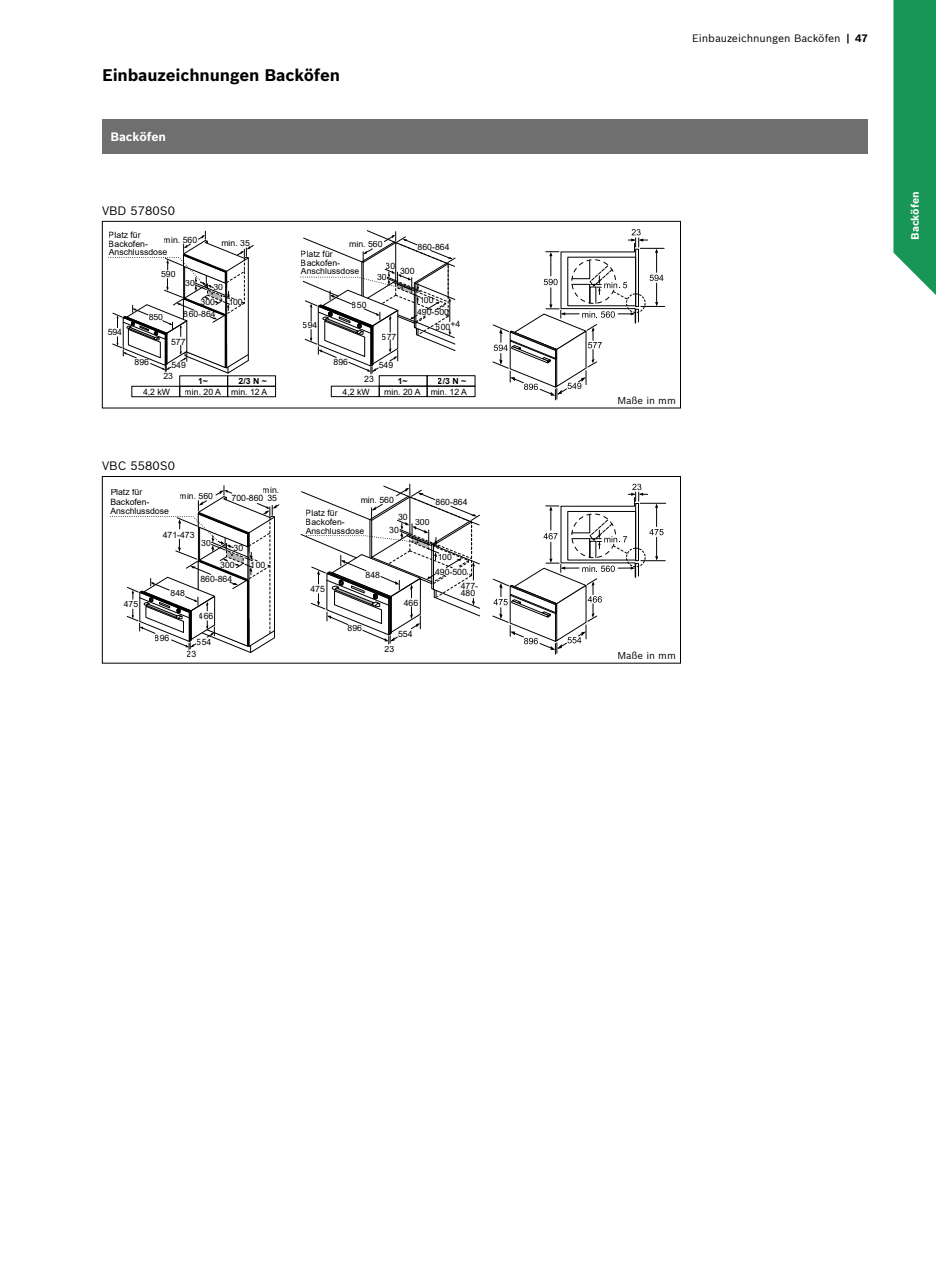
<style>
.page{position:relative;width:936px;height:1263px;background:#fff}
.page>*{position:absolute;margin:0;border:0;box-sizing:border-box;transform-origin:0 0}
.t1{font:700 16.5px "Bosch Sans";letter-spacing:-.01em;color:#000}
.t2{font:12px "Bosch Sans";color:#000}
.t3{font:700 12px "Bosch Sans";color:#fff}
.t4{font:10.5px "Bosch Sans";color:#000}
.t5{font:700 10.5px "Bosch Sans";color:#fff}
.t6{font:9.75px "Bosch Sans";color:#000}
.t7{font:8.7px/8.7px "Arial";color:#000}
.t8{font:700 8.7px "Arial";color:#000}
.s1{font-weight:700}
</style>
<div class="page">
<div style="left:102px;top:119px;width:765px;height:34px;background:#706f6f"></div>
<svg style="left:893px;top:0;width:42px;height:294px;background:#2fa067"></svg>
<svg style="left:300px;top:230px;width:156px;height:144px"></svg>
<div style="left:379px;top:375px;width:48px;height:11px;border:1px solid #000"></div>
<div style="left:427px;top:375px;width:48px;height:11px;border:1px solid #000"></div>
<div style="left:331px;top:386px;width:48px;height:11px;border:1px solid #000"></div>
<div style="left:379px;top:386px;width:48px;height:11px;border:1px solid #000"></div>
<div style="left:427px;top:386px;width:48px;height:11px;border:1px solid #000"></div>
<svg style="left:109px;top:486px;width:171px;height:167px"></svg>
<svg style="left:300px;top:484px;width:180px;height:160px"></svg>
<svg style="left:492px;top:229px;width:174px;height:172px"></svg>
<svg style="left:492px;top:484px;width:175px;height:171px"></svg>
<svg style="left:108px;top:231px;width:146px;height:143px"></svg>
<div style="left:131px;top:386px;width:49px;height:11px;border:1px solid #000"></div>
<div style="left:179px;top:386px;width:49px;height:11px;border:1px solid #000"></div>
<div style="left:227px;top:386px;width:49px;height:11px;border:1px solid #000"></div>
<div style="left:102px;top:221px;width:578px;height:187px;border:1px solid #000"></div>
<div style="left:102px;top:476px;width:578px;height:187px;border:1px solid #000"></div>
<h1 class="t1" style="left:102px;top:64px;width:239px">Einbauzeichnungen Backöfen</h1>
<h2 class="t3" style="left:111px;top:128px;width:57px">Backöfen</h2>
<h2 class="t2" style="left:102px;top:202px;width:74px">VBD 5780S0</h2>
<p class="t7" style="left:109px;top:230px;width:60px">Platz für<br>Backofen-<br>Anschlussdose</p>
<p class="t7" style="left:164px;top:235px;width:35px">min. 560</p>
<p class="t7" style="left:161px;top:270px;width:16px">590</p>
<p class="t7" style="left:221px;top:239px;width:30px">min. 35</p>
<p class="t7" style="left:108px;top:327px;width:16px">594</p>
<p class="t7" style="left:149px;top:313px;width:16px">850</p>
<p class="t7" style="left:185px;top:279px;width:11px">30</p>
<p class="t7" style="left:200px;top:280px;width:24px;line-height:14.9px;text-indent:13px">30<br>300</p>
<p class="t7" style="left:228px;top:297px;width:16px">100</p>
<p class="t7" style="left:184px;top:309px;width:33px">860-864</p>
<p class="t7" style="left:171px;top:337px;width:16px">577</p>
<p class="t7" style="left:134px;top:358px;width:16px">896</p>
<p class="t7" style="left:163px;top:359px;width:24px;line-height:10.8px;text-indent:8px">549<br>23</p>
<p class="t8" style="left:198px;top:375px;width:11px">1~</p>
<p class="t8" style="left:238px;top:375px;width:30px">2/3 N ~</p>
<p class="t7" style="left:143px;top:387px;width:29px">4,2 kW</p>
<p class="t7" style="left:185px;top:387px;width:84px">min. 20 A min. 12 A</p>
<p class="t7" style="left:349px;top:240px;width:35px">min. 560</p>
<p class="t7" style="left:417px;top:242px;width:33px">860-864</p>
<p class="t7" style="left:301px;top:249px;width:60px">Platz für<br>Backofen-<br>Anschlussdose</p>
<p class="t7" style="left:377px;top:260px;width:20px;line-height:11.2px;text-indent:9px">30<br>30</p>
<p class="t7" style="left:400px;top:266px;width:16px">300</p>
<p class="t7" style="left:303px;top:321px;width:16px">594</p>
<p class="t7" style="left:352px;top:301px;width:16px">850</p>
<p class="t7" style="left:333px;top:357px;width:16px">896</p>
<p class="t7" style="left:382px;top:332px;width:16px">577</p>
<p class="t7" style="left:378px;top:361px;width:16px">549</p>
<p class="t7" style="left:419px;top:296px;width:16px">100</p>
<p class="t7" style="left:417px;top:308px;width:33px">490-500</p>
<p class="t7" style="left:436px;top:322px;width:26px">600+4</p>
<p class="t7" style="left:364px;top:374px;width:11px">23</p>
<p class="t8" style="left:397px;top:375px;width:11px">1~</p>
<p class="t8" style="left:438px;top:375px;width:30px">2/3 N ~</p>
<p class="t7" style="left:342px;top:387px;width:29px">4,2 kW</p>
<p class="t7" style="left:384px;top:387px;width:84px">min. 20 A min. 12 A</p>
<h2 class="t2" style="left:102px;top:457px;width:74px">VBC 5580S0</h2>
<p class="t7" style="left:110px;top:488px;width:60px;line-height:9.3px">Platz für<br>Backofen-<br>Anschlussdose</p>
<p class="t7" style="left:180px;top:492px;width:35px">min. 560</p>
<p class="t7" style="left:263px;top:486px;width:18px;line-height:7.9px;text-align:center">min.<br>35</p>
<p class="t7" style="left:163px;top:530px;width:33px">471-473</p>
<p class="t7" style="left:201px;top:539px;width:11px">30</p>
<p class="t7" style="left:220px;top:540px;width:24px;line-height:16.5px;text-indent:13px">30<br>300</p>
<p class="t7" style="left:231px;top:493px;width:33px">700-860</p>
<p class="t7" style="left:251px;top:560px;width:16px">100</p>
<p class="t7" style="left:124px;top:600px;width:16px">475</p>
<p class="t7" style="left:170px;top:589px;width:16px">848</p>
<p class="t7" style="left:155px;top:633px;width:16px">896</p>
<p class="t7" style="left:200px;top:574px;width:33px">860-864</p>
<p class="t7" style="left:199px;top:612px;width:16px">466</p>
<p class="t7" style="left:197px;top:638px;width:16px">554</p>
<p class="t7" style="left:187px;top:650px;width:11px">23</p>
<p class="t7" style="left:360px;top:495px;width:35px">min. 560</p>
<p class="t7" style="left:435px;top:498px;width:33px">860-864</p>
<p class="t7" style="left:306px;top:508px;width:60px;line-height:9.3px">Platz für<br>Backofen-<br>Anschlussdose</p>
<p class="t7" style="left:389px;top:510px;width:20px;line-height:13.2px;text-indent:9px">30<br>30</p>
<p class="t7" style="left:415px;top:518px;width:16px">300</p>
<p class="t7" style="left:437px;top:553px;width:16px">100</p>
<p class="t7" style="left:365px;top:570px;width:16px">848</p>
<p class="t7" style="left:435px;top:567px;width:33px">490-500</p>
<p class="t7" style="left:310px;top:584px;width:16px">475</p>
<p class="t7" style="left:460px;top:582px;width:19px;line-height:7.6px">477-<br>480</p>
<p class="t7" style="left:403px;top:598px;width:16px">466</p>
<p class="t7" style="left:347px;top:624px;width:16px">896</p>
<p class="t7" style="left:398px;top:629px;width:16px">554</p>
<p class="t7" style="left:384px;top:645px;width:11px">23</p>
<p class="t4" style="left:692px;top:31px;width:177px">Einbauzeichnungen Backöfen <span class="s1">| 47</span></p>
<p class="t5" style="left:908px;top:240px;width:50px;rotate:-90deg">Backöfen</p>
<p class="t6" style="left:617px;top:393px;width:60px">Maße in mm</p>
<p class="t6" style="left:617px;top:648px;width:60px">Maße in mm</p>
</div>
